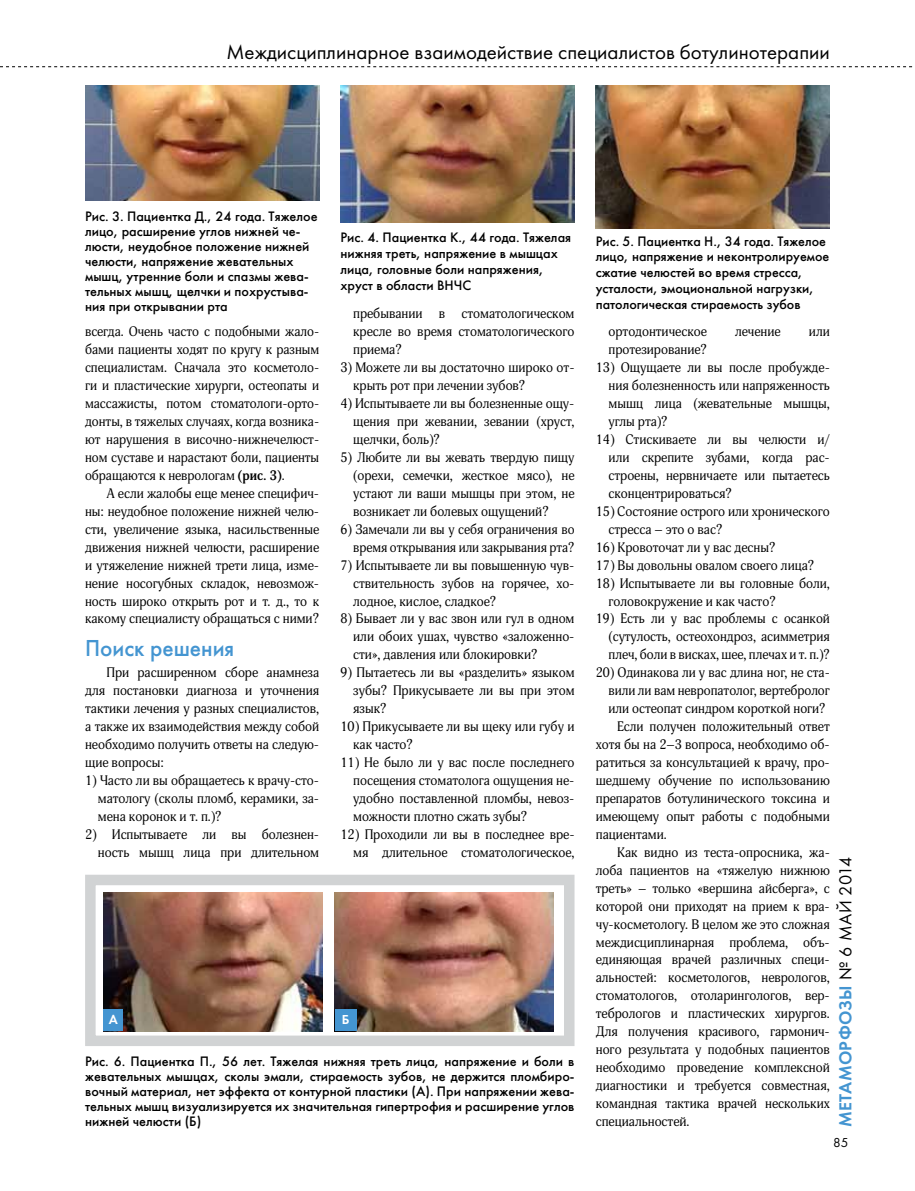
<style>
.page{position:relative;width:915px;height:1191px;background:#fff}
.page>*{position:absolute;margin:0;border:0;box-sizing:border-box;transform-origin:0 0}
.t1{font:500 24px "Futura";color:#4495d1}
.t2{font:21px "Futura";color:#000}
.t3{font:18px "Futura Demi";letter-spacing:.015em;color:#4495d1}
.t4{font:500 14.25px/15px "Futura";color:#000}
.t5{font:13.5px/18px "Adonis";color:#000;text-align:justify}
.t6{font:13.5px/18px "Adonis";color:#000;text-align:justify;scale:.96 1}
.t7{font:13.5px/18px "Adonis";color:#000;text-align:right;scale:.95 1}
.t8{font:13.5px "Futura Demi";color:#fff}
.t9{font:13.5px "Futura";color:#000}
.s1{font-weight:700}
.s2{font-family:"Futura";color:#000}
</style>
<div class="page">
<img style="left:85px;top:85px;width:234px;height:116px">
<img style="left:340px;top:85px;width:234px;height:137px">
<img style="left:595px;top:86px;width:234px;height:143px">
<div style="left:85px;top:874px;width:489px;height:172px;border:10px solid #d1d3d4"></div>
<img style="left:103px;top:892px;width:219px;height:139px">
<img style="left:334px;top:892px;width:219px;height:139px">
<div style="left:103px;top:1009px;width:20px;height:22px;background:#4495d1"></div>
<div style="left:335px;top:1009px;width:21px;height:22px;background:#4495d1"></div>
<svg style="left:0;top:66px;width:913px;height:1px"></svg>
<h2 class="t2" style="left:226px;top:39px;width:604px">Междисциплинарное взаимодействие специалистов ботулинотерапии</h2>
<p class="t4" style="left:85px;top:209px;width:234px">Рис. 3. Пациентка Д., 24 года. Тяжелое лицо, расширение углов нижней че&shy;люсти, неудобное положение нижней челюсти, напряжение жевательных мышц, утренние боли и спазмы жева&shy;тельных мышц, щелчки и похрустыва&shy;ния при открывании рта</p>
<p class="t4" style="left:340px;top:230px;width:232px;line-height:15.8px">Рис. 4. Пациентка К., 44 года. Тяжелая нижняя треть, напряжение в мышцах лица, головные боли напряжения, хруст в области ВНЧС</p>
<p class="t4" style="left:595px;top:233px;width:235px;line-height:15.8px">Рис. 5. Пациентка Н., 34 года. Тяжелое лицо, напряжение и неконтролируемое сжатие челюстей во время стресса, усталости, эмоциональной нагрузки, патологическая стираемость зубов</p>
<p class="t5" style="left:353px;top:305px;width:223px">пребывании в стоматологическом кресле во время стоматологического приема?</p>
<p class="t5" style="left:353px;top:359px;width:223px;text-indent:-13px">3) Можете ли вы достаточно широко от&shy;крыть рот при лечении зубов?</p>
<p class="t5" style="left:353px;top:395px;width:223px;text-indent:-13px">4) Испытываете ли вы болезненные ощу&shy;щения при жевании, зевании (хруст, щелчки, боль)?</p>
<p class="t5" style="left:353px;top:448px;width:223px;text-indent:-13px">5) Любите ли вы жевать твердую пищу (орехи, семечки, жесткое мясо), не устают ли ваши мышцы при этом, не возникает ли болевых ощущений?</p>
<p class="t7" style="left:340px;top:520px;width:248px">6) Замечали ли вы у себя ограничения во время открывания или закрывания рта?</p>
<p class="t5" style="left:353px;top:556px;width:223px;text-indent:-13px">7) Испытываете ли вы повышенную чув&shy;ствительность зубов на горячее, хо&shy;лодное, кислое, сладкое?</p>
<p class="t5" style="left:353px;top:610px;width:223px;text-indent:-13px">8) Бывает ли у вас звон или гул в одном или обоих ушах, чувство «заложенно&shy;сти», давления или блокировки?</p>
<p class="t5" style="left:353px;top:664px;width:223px;text-indent:-13px">9) Пытаетесь ли вы «разделить» языком зубы? Прикусываете ли вы при этом язык?</p>
<p class="t5" style="left:353px;top:717px;width:223px;text-indent:-13px">10) Прикусываете ли вы щеку или губу и как часто?</p>
<p class="t5" style="left:353px;top:753px;width:223px;text-indent:-13px">11) Не было ли у вас после последнего посещения стоматолога ощущения не&shy;удобно поставленной пломбы, невоз&shy;можности плотно сжать зубы?</p>
<p class="t5" style="left:340px;top:825px;width:235px;text-align:right">12) Проходили ли вы в последнее вре&shy;мя длительное стоматологическое,</p>
<p class="t6" style="left:85px;top:323px;width:245px">всегда. Очень часто с подобными жало&shy;бами пациенты ходят по кругу к разным специалистам. Сначала это косметоло&shy;ги и пластические хирурги, остеопаты и массажисты, потом стоматологи-орто&shy;донты, в тяжелых случаях, когда возника&shy;ют нарушения в височно-нижнечелюст&shy;ном суставе и нарастают боли, пациенты обращаются к неврологам <span class="s1">(рис. 3)</span>.</p>
<p class="t5" style="left:85px;top:484px;width:235px;text-indent:21px">А если жалобы еще менее специфич&shy;ны: неудобное положение нижней челю&shy;сти, увеличение языка, насильственные движения нижней челюсти, расширение и утяжеление нижней трети лица, изме&shy;нение носогубных складок, невозмож&shy;ность широко открыть рот и т. д., то к какому специалисту обращаться с ними?</p>
<h1 class="t1" style="left:85px;top:634px;width:151px">Поиск решения</h1>
<p class="t5" style="left:85px;top:664px;width:235px;text-indent:21px">При расширенном сборе анамнеза для постановки диагноза и уточнения тактики лечения у разных специалистов, а также их взаимодействия между собой необходимо получить ответы на следую&shy;щие вопросы:</p>
<p class="t5" style="left:98px;top:771px;width:223px;text-indent:-13px">1) Часто ли вы обращаетесь к врачу-сто&shy;матологу (сколы пломб, керамики, за&shy;мена коронок и т. п.)?</p>
<p class="t5" style="left:85px;top:825px;width:235px;text-align:right">2) Испытываете ли вы болезнен&shy;ность мышц лица при длительном</p>
<p class="t5" style="left:608px;top:323px;width:100px">ортодонтическое</p>
<p class="t5" style="left:734px;top:323px;width:47px">лечение</p>
<p class="t5" style="left:808px;top:323px;width:22px">или</p>
<p class="t5" style="left:608px;top:341px;width:100px">протезирование?</p>
<p class="t5" style="left:608px;top:359px;width:223px;text-indent:-13px">13) Ощущаете ли вы после пробужде&shy;ния болезненность или напряженность мышц лица (жевательные мышцы, углы рта)?</p>
<p class="t5" style="left:608px;top:430px;width:223px;text-indent:-13px">14) Стискиваете ли вы челюсти и/ или скрепите зубами, когда рас&shy;строены, нервничаете или пытаетесь сконцентрироваться?</p>
<p class="t5" style="left:608px;top:502px;width:223px;text-indent:-13px">15) Состояние острого или хронического стресса – это о вас?</p>
<p class="t5" style="left:595px;top:538px;width:181px">16) Кровоточат ли у вас десны?</p>
<p class="t5" style="left:595px;top:556px;width:220px">17) Вы довольны овалом своего лица?</p>
<p class="t5" style="left:608px;top:574px;width:223px;text-indent:-13px">18) Испытываете ли вы головные боли, головокружение и как часто?</p>
<p class="t6" style="left:608px;top:610px;width:232px;text-indent:-13px">19) Есть ли у вас проблемы с осанкой (сутулость, остеохондроз, асимметрия плеч, боли в висках, шее, плечах и т. п.)?</p>
<p class="t6" style="left:595px;top:664px;width:245px">20) Одинакова ли у вас длина ног, не ста-</p>
<p class="t6" style="left:608px;top:682px;width:232px">вили ли вам невропатолог, вертебролог</p>
<p class="t6" style="left:608px;top:699px;width:227px">или остеопат синдром короткой ноги?</p>
<p class="t5" style="left:617px;top:717px;width:214px">Если получен положительный ответ</p>
<p class="t5" style="left:595px;top:735px;width:235px">хотя бы на 2–3 вопроса, необходимо об-</p>
<p class="t5" style="left:595px;top:753px;width:235px">ратиться за консультацией к врачу, про-</p>
<p class="t5" style="left:595px;top:771px;width:235px">шедшему обучение по использованию</p>
<p class="t5" style="left:595px;top:789px;width:235px">препаратов ботулинического токсина и</p>
<p class="t5" style="left:595px;top:807px;width:235px">имеющему опыт работы с подобными</p>
<p class="t5" style="left:595px;top:825px;width:73px">пациентами.</p>
<p class="t5" style="left:617px;top:843px;width:214px">Как видно из теста-опросника, жа-</p>
<p class="t5" style="left:595px;top:861px;width:235px">лоба пациентов на «тяжелую нижнюю</p>
<p class="t5" style="left:595px;top:879px;width:235px">треть» – только «вершина айсберга», с</p>
<p class="t5" style="left:595px;top:897px;width:235px">которой они приходят на прием к вра-</p>
<p class="t5" style="left:595px;top:915px;width:235px">чу-косметологу. В целом же это сложная</p>
<p class="t5" style="left:595px;top:933px;width:235px">междисциплинарная проблема, объ-</p>
<p class="t5" style="left:595px;top:951px;width:235px">единяющая врачей различных специ-</p>
<p class="t5" style="left:595px;top:969px;width:235px">альностей: косметологов, неврологов,</p>
<p class="t5" style="left:595px;top:987px;width:235px">стоматологов, отоларингологов, вер-</p>
<p class="t5" style="left:595px;top:1004px;width:235px">тебрологов и пластических хирургов.</p>
<p class="t5" style="left:595px;top:1022px;width:235px">Для получения красивого, гармонич-</p>
<p class="t5" style="left:595px;top:1040px;width:235px">ного результата у подобных пациентов</p>
<p class="t5" style="left:595px;top:1058px;width:235px">необходимо проведение комплексной</p>
<p class="t5" style="left:595px;top:1076px;width:235px">диагностики и требуется совместная,</p>
<p class="t5" style="left:595px;top:1094px;width:235px">командная тактика врачей нескольких</p>
<p class="t5" style="left:595px;top:1112px;width:95px">специальностей.</p>
<h3 class="t3" style="left:834px;top:1127px;width:272px;rotate:-90deg">МЕТАМОРФОЗЫ <span class="s2">№ 6 МАЙ 2014</span></h3>
<p class="t8" style="left:109px;top:1011px;width:11px">А</p>
<p class="t8" style="left:341px;top:1011px;width:9px">Б</p>
<p class="t4" style="left:85px;top:1054px;width:491px;text-align:justify">Рис. 6. Пациентка П., 56 лет. Тяжелая нижняя треть лица, напряжение и боли в жевательных мышцах, сколы эмали, стираемость зубов, не держится пломбиро&shy;вочный материал, нет эффекта от контурной пластики (А). При напряжении жева&shy;тельных мышц визуализируется их значительная гипертрофия и расширение углов нижней челюсти (Б)</p>
<p class="t9" style="left:832px;top:1134px;width:17px">85</p>
</div>
